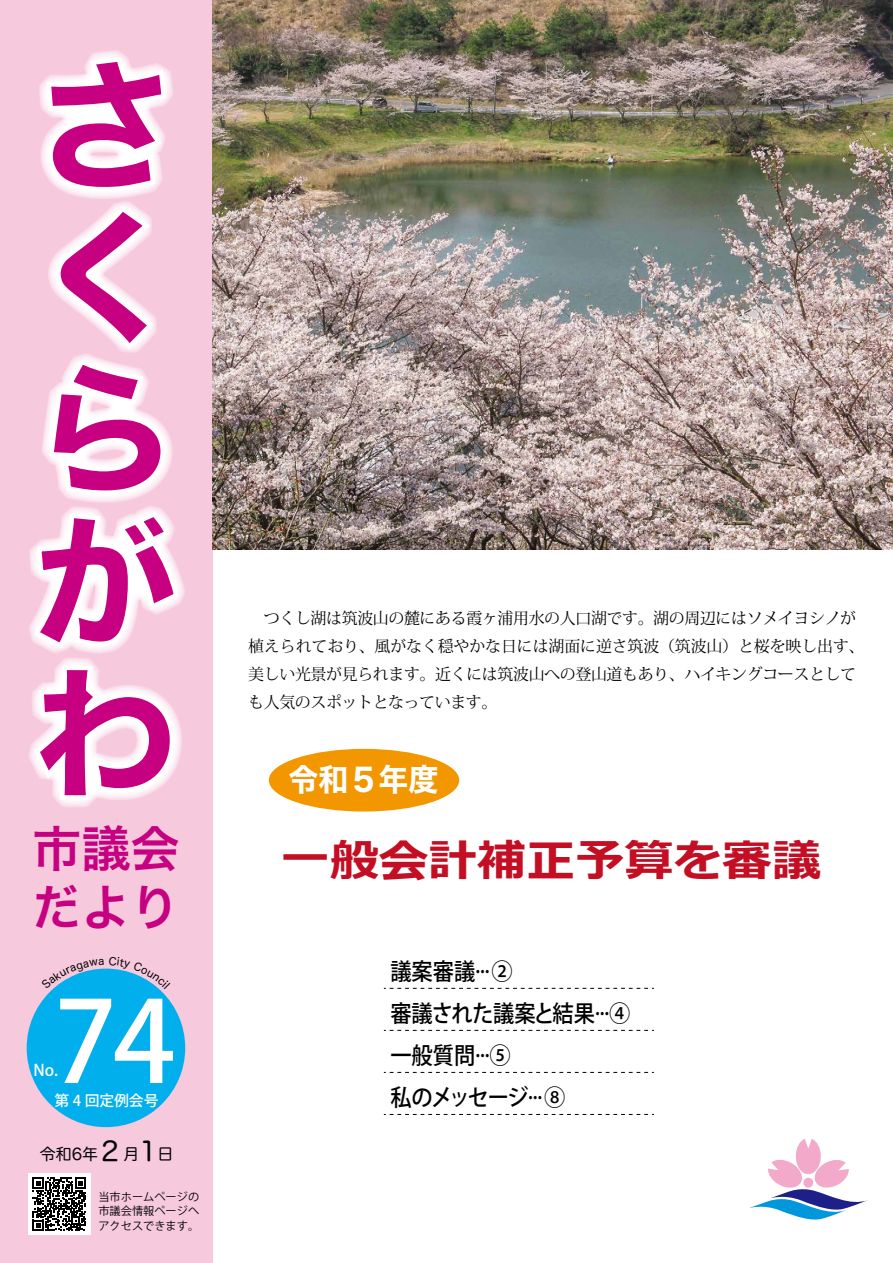
<style>
.page{position:relative;width:893px;height:1263px;background:#fff}
.page>*{position:absolute;margin:0;border:0;box-sizing:border-box;transform-origin:0 0}
.t1{font:144.6px/151.8px "Hira Kaku Std N W8";color:#c60080}
.t2{font:500 112.05px "Koz Go Pr 6 N";color:#fff}
.t3{font:48.9px/59.6px "Hira Kaku Std N W6";color:#c60080}
.t4{font:700 44.1px "Meiryo";color:#c30e23;scale:1.11 1}
.t5{font:30.9px "Hira Kaku Std N W7";color:#fff}
.t6{font:26.55px "Hiragino Sans R Pr 6 N W4";color:#000}
.t7{font:500 23.4px "Koz Go Pro";letter-spacing:-.02em;color:#000;scale:.91 1}
.t8{font:500 23.4px "Koz Go Pro";letter-spacing:-.07em;color:#000;scale:.91 1}
.t9{font:500 21px "Koz Go Pro";color:#000;scale:.91 1}
.t10{font:15.9px/27.9px "Koz Min Pr 6 N";letter-spacing:-.025em;color:#000}
.t11{font:15.9px "Hiragino Sans R Pr 6 N W4";color:#000}
.t12{font:500 15.9px "Koz Go Pr 6 N";color:#fff}
.t13{font:500 14.85px "Koz Go Pr 6 N";letter-spacing:-.01em;color:#fff}
.t14{font:11.25px/14.5px "Koz Go Pr 6 N";color:#000;text-align:justify}
.s1{font-size:15.9px}
</style>
<div class="page">
<svg style="left:384px;top:988px;width:270px;height:1px"></svg>
<svg style="left:384px;top:1030px;width:270px;height:1px"></svg>
<svg style="left:384px;top:1072px;width:270px;height:1px"></svg>
<svg style="left:384px;top:1114px;width:270px;height:1px"></svg>
<div style="left:269px;top:749px;width:190px;height:62px;background:#f39700;border-radius:50%"></div>
<svg style="left:749px;top:1139px;width:118px;height:81px"></svg>
<div style="left:0;top:0;width:212px;height:1263px;background:#f7c9dd"></div>
<div style="left:27px;top:968px;width:158px;height:159px;background:#00afec;border-radius:50%"></div>
<div style="left:28px;top:1174px;width:62px;height:61px;background:#fff"></div>
<svg style="left:33px;top:1177px;width:53px;height:54px"></svg>
<svg style="left:28px;top:50px;width:157px;height:757px"></svg>
<img style="left:213px;top:0;width:680px;height:550px">
<svg style="left:53px;top:968px;width:106px;height:21px"></svg>
<h1 class="t1" style="left:34px;top:54px;width:144px">さくらがわ</h1>
<h3 class="t3" style="left:33px;top:820px;width:148px">市議会だより</h3>
<h2 class="t2" style="left:54px;top:979px;width:123px">74</h2>
<p class="t12" style="left:33px;top:1061px;width:26px">No.</p>
<p class="t13" style="left:54px;top:1092px;width:106px">第 4 回定例会号</p>
<h3 class="t6" style="left:82px;top:1127px;width:81px">２<span class="s1">年</span> １<span class="s1">月</span></h3>
<p class="t11" style="left:40px;top:1140px;width:44px">令和6</p>
<p class="t11" style="left:158px;top:1140px;width:17px">日</p>
<p class="t14" style="left:98px;top:1189px;width:102px">当市ホームページの市議会情報ページへアクセスできます。</p>
<p class="t10" style="left:248px;top:605px;width:618px">　つくし湖は筑波山の麓にある霞ヶ浦用水の人口湖です。湖の周辺にはソメイヨシノが植えられており、風がなく穏やかな日には湖面に逆さ筑波（筑波山）と桜を映し出す、美しい光景が見られます。近くには筑波山への登山道もあり、ハイキングコースとしても人気のスポットとなっています。</p>
<h3 class="t5" style="left:288px;top:755px;width:152px">令和５年度</h3>
<h3 class="t4" style="left:281px;top:830px;width:488px">一般会計補正予算を審議</h3>
<h3 class="t7" style="left:390px;top:956px;width:95px">議案審議</h3>
<h3 class="t7" style="left:491px;top:956px;width:25px">2</h3>
<h3 class="t9" style="left:475px;top:952px;width:17px">...</h3>
<h3 class="t7" style="left:390px;top:998px;width:265px">審議された議案と結果 4</h3>
<h3 class="t9" style="left:475px;top:1036px;width:17px">...</h3>
<h3 class="t9" style="left:595px;top:994px;width:17px">...</h3>
<h3 class="t7" style="left:390px;top:1040px;width:134px">一般質問 5</h3>
<h3 class="t8" style="left:390px;top:1082px;width:154px">私のメッセージ</h3>
<h3 class="t7" style="left:544px;top:1082px;width:25px">8</h3>
<h3 class="t9" style="left:528px;top:1078px;width:17px">...</h3>
</div>
